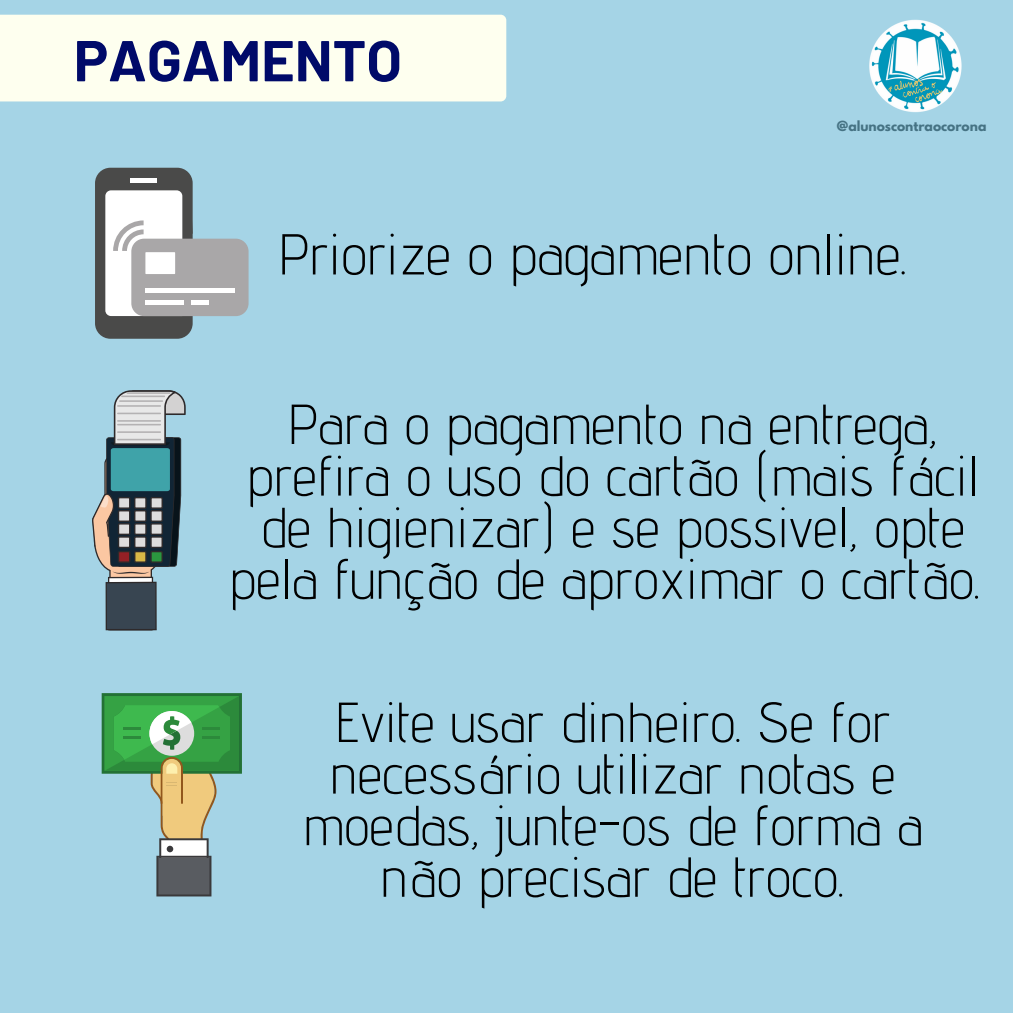
<style>
.page{position:relative;width:1013px;height:1013px;background:#fff}
.page>*{position:absolute;margin:0;border:0;box-sizing:border-box;transform-origin:0 0}
.t1{font:300 57.5px "Advent Pro";color:#000}
.t2{font:700 57.5px "Barlow";color:#000a69}
.t3{font:300 56.25px/51.5px "Advent Pro";color:#000;text-align:center}
.t4{font:700 12.38px "League Spartan";color:#467384}
</style>
<div class="page">
<div style="left:0;top:0;width:1012px;height:1012px;background:#a5d4e6"></div>
<div style="left:0;top:15px;width:506px;height:86px;background:#feffef"></div>
<img style="left:869px;top:19px;width:93px;height:94px">
<svg style="left:95px;top:168px;width:153px;height:171px"></svg>
<svg style="left:92px;top:390px;width:94px;height:240px"></svg>
<svg style="left:102px;top:693px;width:140px;height:203px"></svg>
<p class="t2" style="left:74px;top:24px;width:329px">PAGAMENTO</p>
<p class="t4" style="left:837px;top:120px;width:151px">@alunoscontraocorona</p>
<p class="t1" style="left:278px;top:219px;width:631px">Priorize o pagamento online.</p>
<p class="t3" style="left:228px;top:397px;width:754px">Para o pagamento na entrega, prefira o uso do cartão (mais fácil de higienizar) e se possivel, opte pela função de aproximar o cartão.</p>
<p class="t3" style="left:302px;top:695px;width:622px">Evite usar dinheiro. Se for necessário utilizar notas e moedas, junte-os de forma a não precisar de troco.</p>
</div>
